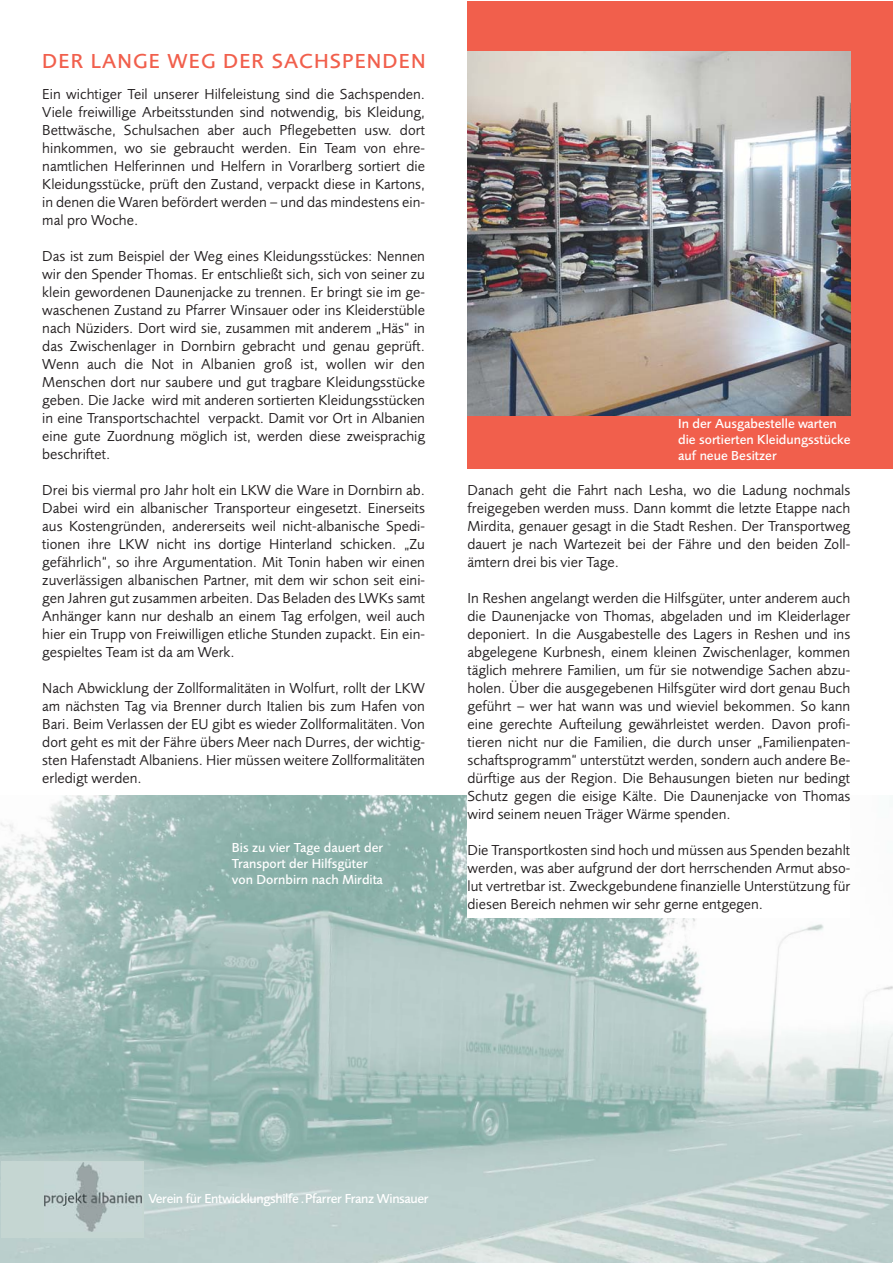
<style>
.page{position:relative;width:893px;height:1263px;background:#fff}
.page>*{position:absolute;margin:0;border:0;box-sizing:border-box;transform-origin:0 0}
.t1{font:500 21px "Foundry Sans";letter-spacing:.055em;color:#f15f4c}
.t2{font:15px/18px "Foundry Sans";color:#231f20;text-align:justify}
.t3{font:500 13.5px/16.2px "Foundry Sans";color:#fff}
.t4{font:500 13.5px "Foundry Sans";letter-spacing:-.025em;color:#fff}
</style>
<div class="page">
<img style="left:0;top:796px;width:893px;height:467px">
<div style="left:468px;top:1px;width:425px;height:467px;background:#f15f4c"></div>
<img style="left:468px;top:52px;width:382px;height:363px">
<div style="left:1px;top:1161px;width:142px;height:77px;background:#c5d6d2"></div>
<img style="left:44px;top:1162px;width:98px;height:69px">
<div style="left:468px;top:483px;width:382px;height:434px;background:#fff"></div>
<h1 class="t1" style="left:42px;top:53px;width:385px">DER LANGE WEG DER SACHSPENDEN</h1>
<p class="t2" style="left:42px;top:86px;width:384px">Ein wichtiger Teil unserer Hilfeleistung sind die Sachspenden.<br>Viele freiwillige Arbeitsstunden sind notwendig, bis Kleidung, Bettwäsche, Schulsachen aber auch Pflegebetten usw. dort hinkommen, wo sie gebraucht werden. Ein Team von ehre&shy;namtlichen Helferinnen und Helfern in Vorarlberg sortiert die Kleidungsstücke, prüft den Zustand, verpackt diese in Kartons, in denen die Waren befördert werden – und das mindestens ein&shy;mal pro Woche.</p>
<p class="t2" style="left:42px;top:248px;width:384px">Das ist zum Beispiel der Weg eines Kleidungsstückes: Nennen wir den Spender Thomas. Er entschließt sich, sich von seiner zu klein gewordenen Daunenjacke zu trennen. Er bringt sie im ge&shy;waschenen Zustand zu Pfarrer Winsauer oder ins Kleiderstüble nach Nüziders. Dort wird sie, zusammen mit anderem „Häs“ in das Zwischenlager in Dornbirn gebracht und genau geprüft.<br>Wenn auch die Not in Albanien groß ist, wollen wir den Menschen dort nur saubere und gut tragbare Kleidungsstücke geben. Die Jacke wird mit anderen sortierten Kleidungsstücken in eine Transportschachtel verpackt. Damit vor Ort in Albanien eine gute Zuordnung möglich ist, werden diese zweisprachig beschriftet.</p>
<p class="t2" style="left:42px;top:482px;width:384px">Drei bis viermal pro Jahr holt ein LKW die Ware in Dornbirn ab.<br>Dabei wird ein albanischer Transporteur eingesetzt. Einerseits aus Kostengründen, andererseits weil nicht-albanische Spedi&shy;tionen ihre LKW nicht ins dortige Hinterland schicken. „Zu gefährlich“, so ihre Argumentation. Mit Tonin haben wir einen zuverlässigen albanischen Partner, mit dem wir schon seit eini&shy;gen Jahren gut zusammen arbeiten. Das Beladen des LWKs samt Anhänger kann nur deshalb an einem Tag erfolgen, weil auch hier ein Trupp von Freiwilligen etliche Stunden zupackt. Ein ein&shy;gespieltes Team ist da am Werk.</p>
<p class="t2" style="left:42px;top:680px;width:384px">Nach Abwicklung der Zollformalitäten in Wolfurt, rollt der LKW am nächsten Tag via Brenner durch Italien bis zum Hafen von Bari. Beim Verlassen der EU gibt es wieder Zollformalitäten. Von dort geht es mit der Fähre übers Meer nach Durres, der wichtig&shy;sten Hafenstadt Albaniens. Hier müssen weitere Zollformalitäten erledigt werden.</p>
<p class="t3" style="left:232px;top:840px;width:153px">Bis zu vier Tage dauert der<br>Transport der Hilfsgüter von Dornbirn nach Mirdita</p>
<p class="t3" style="left:678px;top:416px;width:174px">In der Ausgabestelle warten die sortierten Kleidungsstücke auf neue Besitzer</p>
<p class="t2" style="left:468px;top:482px;width:384px">Danach geht die Fahrt nach Lesha, wo die Ladung nochmals freigegeben werden muss. Dann kommt die letzte Etappe nach Mirdita, genauer gesagt in die Stadt Reshen. Der Transportweg dauert je nach Wartezeit bei der Fähre und den beiden Zoll&shy;ämtern drei bis vier Tage.</p>
<p class="t2" style="left:468px;top:590px;width:384px">In Reshen angelangt werden die Hilfsgüter, unter anderem auch die Daunenjacke von Thomas, abgeladen und im Kleiderlager deponiert. In die Ausgabestelle des Lagers in Reshen und ins abgelegene Kurbnesh, einem kleinen Zwischenlager, kommen täglich mehrere Familien, um für sie notwendige Sachen abzu&shy;holen. Über die ausgegebenen Hilfsgüter wird dort genau Buch geführt – wer hat wann was und wieviel bekommen. So kann eine gerechte Aufteilung gewährleistet werden. Davon profi&shy;tieren nicht nur die Familien, die durch unser „Familienpaten&shy;schaftsprogramm“ unterstützt werden, sondern auch andere Be&shy;dürftige aus der Region. Die Behausungen bieten nur bedingt Schutz gegen die eisige Kälte. Die Daunenjacke von Thomas wird seinem neuen Träger Wärme spenden.</p>
<p class="t2" style="left:468px;top:842px;width:384px">Die Transportkosten sind hoch und müssen aus Spenden bezahlt werden, was aber aufgrund der dort herrschenden Armut abso&shy;lut vertretbar ist. Zweckgebundene finanzielle Unterstützung für diesen Bereich nehmen wir sehr gerne entgegen.</p>
<p class="t4" style="left:149px;top:1193px;width:282px">Verein für Entwicklungshilfe . Pfarrer Franz Winsauer</p>
</div>
